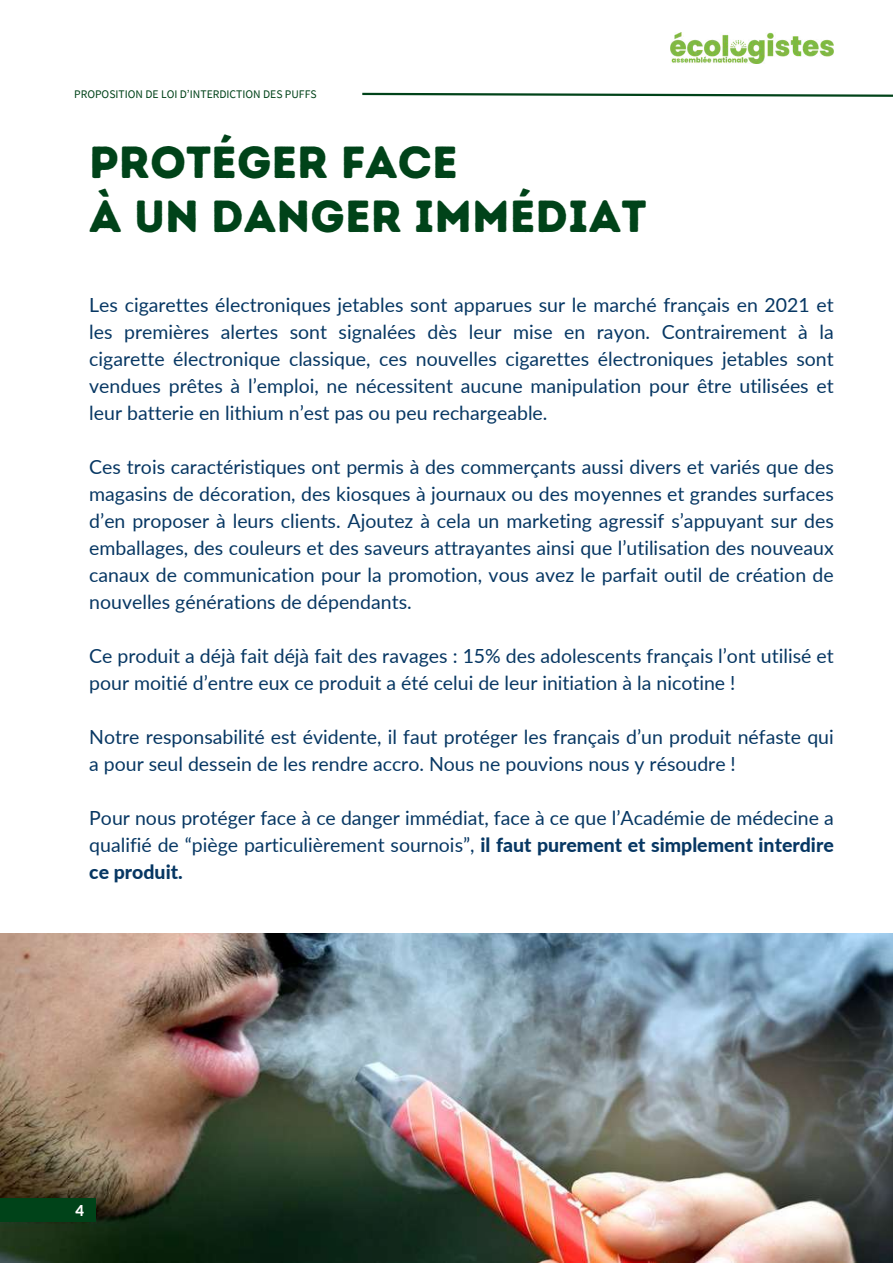
<style>
.page{position:relative;width:893px;height:1264px;background:#fff}
.page>*{position:absolute;margin:0;border:0;box-sizing:border-box;transform-origin:0 0}
.t1{font:45px/54px "Intro Rust Base";color:#004319}
.t2{font:19.5px/27px "Lato";color:#073763;text-align:justify}
.t3{font:800 15px "Lato";color:#fff}
.t4{font:11.55px "Source Sans Pro";color:#004319}
.s1{font-weight:800}
</style>
<div class="page">
<img style="left:670px;top:32px;width:163px;height:32px">
<img style="left:0;top:933px;width:892px;height:328px">
<div style="left:0;top:1197px;width:96px;height:24px;background:#004319"></div>
<svg style="left:362px;top:92px;width:530px;height:5px"></svg>
<p class="t4" style="left:74px;top:86px;width:244px">PROPOSITION DE LOI D’INTERDICTION DES PUFFS</p>
<h1 class="t1" style="left:89px;top:136px;width:558px">PROTÉGER FACE<br>À UN DANGER IMMÉDIAT</h1>
<p class="t2" style="left:89px;top:291px;width:746px">Les cigarettes électroniques jetables sont apparues sur le marché français en 2021 et les premières alertes sont signalées dès leur mise en rayon. Contrairement à la cigarette électronique classique, ces nouvelles cigarettes électroniques jetables sont vendues prêtes à l’emploi, ne nécessitent aucune manipulation pour être utilisées et leur batterie en lithium n’est pas ou peu rechargeable.</p>
<p class="t2" style="left:89px;top:453px;width:746px">Ces trois caractéristiques ont permis à des commerçants aussi divers et variés que des magasins de décoration, des kiosques à journaux ou des moyennes et grandes surfaces d’en proposer à leurs clients. Ajoutez à cela un marketing agressif s’appuyant sur des emballages, des couleurs et des saveurs attrayantes ainsi que l’utilisation des nouveaux canaux de communication pour la promotion, vous avez le parfait outil de création de nouvelles générations de dépendants.</p>
<p class="t2" style="left:89px;top:642px;width:746px">Ce produit a déjà fait déjà fait des ravages : 15% des adolescents français l’ont utilisé et pour moitié d’entre eux ce produit a été celui de leur initiation à la nicotine !</p>
<p class="t2" style="left:89px;top:722px;width:746px">Notre responsabilité est évidente, il faut protéger les français d’un produit néfaste qui a pour seul dessein de les rendre accro. Nous ne pouvions nous y résoudre !</p>
<p class="t2" style="left:89px;top:803px;width:746px">Pour nous protéger face à ce danger immédiat, face à ce que l’Académie de médecine a qualifié de “piège particulièrement sournois”, <span class="s1">il faut purement et simplement interdire ce produit.</span></p>
<p class="t3" style="left:76px;top:1200px;width:10px">4</p>
</div>
